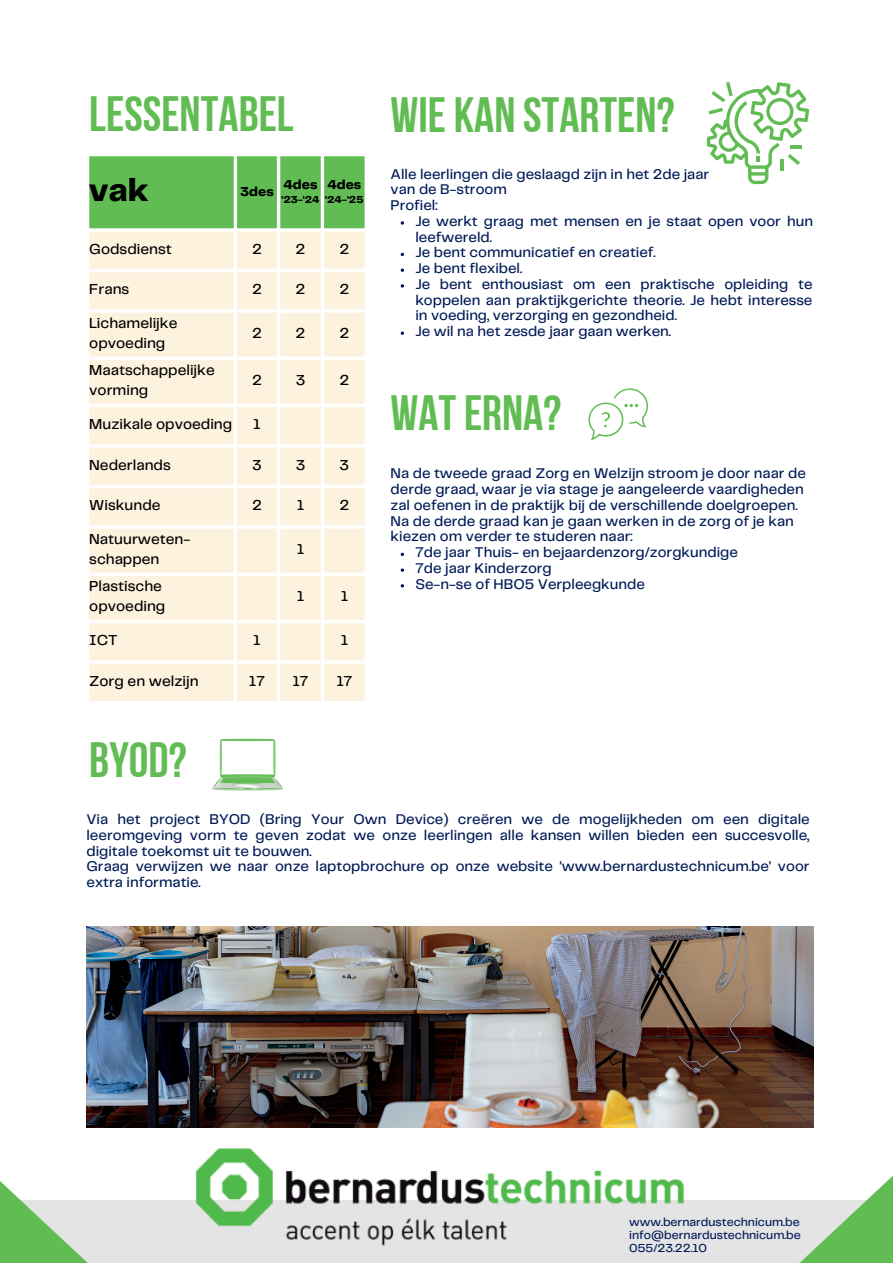
<style>
.page{position:relative;width:893px;height:1264px;background:#fff}
.page>*{position:absolute;margin:0;border:0;box-sizing:border-box;transform-origin:0 0}
.t1{font:49.5px "Bebas Neue Cyrillic";color:#62bc54}
.t2{font:800 33px "Telegraf";color:#000}
.t3{font:500 15px/20.1px "Telegraf";color:#000}
.t4{font:500 14.7px/15.8px "Telegraf";color:#001b57}
.t5{font:500 14.55px/15.8px "Telegraf";color:#001b57}
.t6{font:800 13.5px "Telegraf";color:#000}
.t7{font:500 12px/13px "Telegraf";color:#001b57;text-align:justify}
.t8{font:800 10.5px "Telegraf";color:#000}
</style>
<div class="page">
<img style="left:86px;top:926px;width:727px;height:201px">
<div style="left:0;top:1199px;width:892px;height:63px;background:#e4e4e4"></div>
<svg style="left:0;top:1096px;width:197px;height:166px"></svg>
<svg style="left:690px;top:1096px;width:202px;height:166px"></svg>
<svg style="left:706px;top:82px;width:103px;height:102px"></svg>
<img style="left:196px;top:1144px;width:500px;height:106px">
<svg style="left:212px;top:738px;width:71px;height:52px"></svg>
<svg style="left:588px;top:388px;width:60px;height:52px"></svg>
<svg style="left:89px;top:156px;width:275px;height:72px;background:#68be5b"></svg>
<svg style="left:89px;top:232px;width:275px;height:469px;background:#fdf3e1"></svg>
<svg style="left:400px;top:221px;width:4px;height:4px"></svg>
<svg style="left:400px;top:253px;width:4px;height:3px"></svg>
<svg style="left:400px;top:268px;width:4px;height:4px"></svg>
<svg style="left:400px;top:331px;width:4px;height:4px"></svg>
<svg style="left:400px;top:552px;width:4px;height:4px"></svg>
<svg style="left:400px;top:568px;width:4px;height:4px"></svg>
<h1 class="t1" style="left:89px;top:94px;width:206px">LESSENTABEL</h1>
<h2 class="t2" style="left:89px;top:176px;width:61px">vak</h2>
<p class="t6" style="left:240px;top:185px;width:35px">3des</p>
<p class="t6" style="left:283px;top:178px;width:35px">4des</p>
<p class="t8" style="left:281px;top:195px;width:40px">'23-'24</p>
<p class="t6" style="left:327px;top:178px;width:35px">4des</p>
<p class="t8" style="left:325px;top:195px;width:40px">'24-'25</p>
<p class="t3" style="left:89px;top:239px;width:84px">Godsdienst</p>
<p class="t3" style="left:252px;top:239px;width:11px">2</p>
<p class="t3" style="left:295px;top:239px;width:11px">2</p>
<p class="t3" style="left:339px;top:239px;width:11px">2</p>
<p class="t3" style="left:89px;top:280px;width:42px">Frans</p>
<p class="t3" style="left:252px;top:280px;width:11px">2</p>
<p class="t3" style="left:295px;top:280px;width:11px">2</p>
<p class="t3" style="left:339px;top:280px;width:11px">2</p>
<p class="t3" style="left:89px;top:313px;width:90px">Lichamelijke opvoeding</p>
<p class="t3" style="left:252px;top:324px;width:11px">2</p>
<p class="t3" style="left:295px;top:324px;width:11px">2</p>
<p class="t3" style="left:339px;top:324px;width:11px">2</p>
<p class="t3" style="left:89px;top:360px;width:127px">Maatschappelijke vorming</p>
<p class="t3" style="left:252px;top:371px;width:11px">2</p>
<p class="t3" style="left:296px;top:371px;width:11px">3</p>
<p class="t3" style="left:339px;top:371px;width:11px">2</p>
<p class="t3" style="left:89px;top:415px;width:144px">Muzikale opvoeding</p>
<p class="t3" style="left:253px;top:415px;width:9px">1</p>
<p class="t3" style="left:89px;top:455px;width:83px">Nederlands</p>
<p class="t3" style="left:252px;top:455px;width:11px">3</p>
<p class="t3" style="left:296px;top:455px;width:11px">3</p>
<p class="t3" style="left:339px;top:455px;width:11px">3</p>
<p class="t3" style="left:89px;top:496px;width:73px">Wiskunde</p>
<p class="t3" style="left:252px;top:496px;width:11px">2</p>
<p class="t3" style="left:297px;top:496px;width:9px">1</p>
<p class="t3" style="left:339px;top:496px;width:11px">2</p>
<p class="t3" style="left:89px;top:529px;width:103px">Natuurweten&shy;schappen</p>
<p class="t3" style="left:297px;top:540px;width:9px">1</p>
<p class="t3" style="left:89px;top:576px;width:78px">Plastische opvoeding</p>
<p class="t3" style="left:297px;top:587px;width:9px">1</p>
<p class="t3" style="left:340px;top:587px;width:9px">1</p>
<p class="t3" style="left:89px;top:631px;width:30px">ICT</p>
<p class="t3" style="left:253px;top:631px;width:9px">1</p>
<p class="t3" style="left:340px;top:631px;width:9px">1</p>
<p class="t3" style="left:89px;top:671px;width:111px">Zorg en welzijn</p>
<p class="t3" style="left:249px;top:671px;width:18px">17</p>
<p class="t3" style="left:292px;top:671px;width:18px">17</p>
<p class="t3" style="left:336px;top:671px;width:18px">17</p>
<h1 class="t1" style="left:390px;top:95px;width:285px">WIE KAN STARTEN?</h1>
<p class="t5" style="left:390px;top:167px;width:320px">Alle leerlingen die geslaagd zijn in het 2de jaar van de B-stroom<br>Profiel:</p>
<p class="t5" style="left:415px;top:214px;width:399px">Je werkt graag met mensen en je staat open voor hun leefwereld.<br>Je bent communicatief en creatief.<br>Je bent flexibel.<br>Je bent enthousiast om een praktische opleiding te koppelen aan praktijkgerichte theorie. Je hebt interesse in voeding, verzorging en gezondheid.<br>Je wil na het zesde jaar gaan werken.</p>
<h1 class="t1" style="left:390px;top:393px;width:172px">WAT ERNA?</h1>
<p class="t4" style="left:390px;top:466px;width:417px">Na de tweede graad Zorg en Welzijn stroom je door naar de derde graad, waar je via stage je aangeleerde vaardigheden zal oefenen in de praktijk bij de verschillende doelgroepen.<br>Na de derde graad kan je gaan werken in de zorg of je kan kiezen om verder te studeren naar:</p>
<p class="t4" style="left:415px;top:545px;width:324px">7de jaar Thuis- en bejaardenzorg/zorgkundige<br>7de jaar Kinderzorg<br>Se-n-se of HBO5 Verpleegkunde</p>
<h1 class="t1" style="left:89px;top:739px;width:99px">BYOD?</h1>
<p class="t4" style="left:86px;top:811px;width:724px">Via het project BYOD (Bring Your Own Device) creëren we de mogelijkheden om een digitale leeromgeving vorm te geven zodat we onze leerlingen alle kansen willen bieden een succesvolle, digitale toekomst uit te bouwen.<br>Graag verwijzen we naar onze laptopbrochure op onze website 'www.bernardustechnicum.be' voor extra informatie.</p>
<p class="t7" style="left:629px;top:1215px;width:173px">www.bernardustechnicum.be info@bernardustechnicum.be 055/23.22.10</p>
</div>
